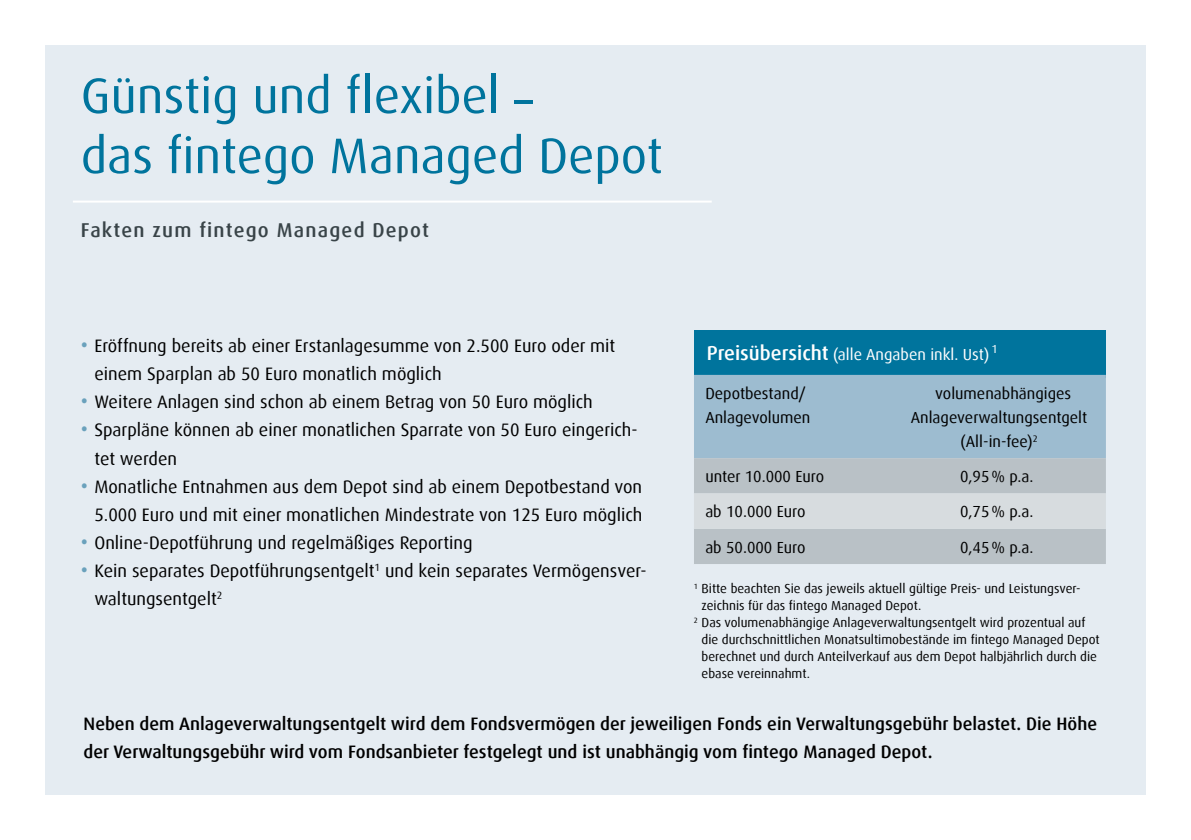
<style>
.page{position:relative;width:1191px;height:840px;background:#fff}
.page>*{position:absolute;margin:0;border:0;box-sizing:border-box;transform-origin:0 0}
.t1{font:50px/60px "Dax";color:#00749d}
.t2{font:500 20px "Dax";letter-spacing:.06em;color:#394448}
.t3{font:18px/28px "Dax";color:#000}
.t4{font:500 18px/28px "Dax";color:#000}
.t5{font:16px/24px "Dax";color:#000}
.t6{font:16px "Dax";color:#fff}
.t7{font:13px "Dax";color:#000}
.s1{font-weight:500;font-size:20px;color:#6aa1bc}
.s2{font-weight:500;font-size:20px}
</style>
<div class="page">
<div style="left:45px;top:45px;width:1100px;height:749px;background:#e5ecf2"></div>
<hr style="left:73px;top:200px;width:638px;height:2px;background:#fff">
<div style="left:694px;top:330px;width:412px;height:47px;background:#00749d"></div>
<div style="left:694px;top:374px;width:412px;height:84px;background:#9dbcd0"></div>
<div style="left:694px;top:458px;width:412px;height:105px;background:#b9c1c6"></div>
<div style="left:694px;top:493px;width:412px;height:35px;background:#d7dcdf"></div>
<h1 class="t1" style="left:81px;top:66px;width:583px">Günstig und flexibel –<br>das fintego Managed Depot</h1>
<p class="t2" style="left:81px;top:218px;width:350px">Fakten zum fintego Managed Depot</p>
<p class="t3" style="left:94px;top:332px;width:522px;text-indent:-14px"><span class="s1">•</span> Eröffnung bereits ab einer Erstanlagesumme von 2.500 Euro oder mit einem Sparplan ab 50 Euro monatlich möglich</p>
<p class="t3" style="left:81px;top:388px;width:513px"><span class="s1">•</span> Weitere Anlagen sind schon ab einem Betrag von 50 Euro möglich</p>
<p class="t3" style="left:94px;top:416px;width:545px;text-indent:-14px"><span class="s1">•</span> Sparpläne können ab einer monatlichen Sparrate von 50 Euro eingerich&shy;tet werden</p>
<p class="t3" style="left:81px;top:472px;width:563px;text-align:right"><span class="s1">•</span> Monatliche Entnahmen aus dem Depot sind ab einem Depotbestand von<br>5.000 Euro und mit einer monatlichen Mindestrate von 125 Euro möglich</p>
<p class="t3" style="left:81px;top:528px;width:393px"><span class="s1">•</span> Online-Depotführung und regelmäßiges Reporting</p>
<p class="t3" style="left:94px;top:556px;width:554px;text-indent:-14px"><span class="s1">•</span> Kein separates Depotführungsentgelt<sup>1</sup> und kein separates Vermögensver&shy;waltungsentgelt<sup>2</sup></p>
<p class="t6" style="left:706px;top:345px;width:292px"><span class="s2">Preisübersicht</span> (alle Angaben inkl. Ust) <sup>1</sup></p>
<p class="t5" style="left:705px;top:381px;width:107px">Depotbestand/<br>Anlagevolumen</p>
<p class="t5" style="left:910px;top:381px;width:178px;text-align:center">volumenabhängiges<br>Anlageverwaltungsentgelt (All-in-fee)<sup>2</sup></p>
<p class="t5" style="left:705px;top:464px;width:120px">unter 10.000 Euro</p>
<p class="t5" style="left:960px;top:464px;width:75px">0,95% p.a.</p>
<p class="t5" style="left:705px;top:499px;width:102px">ab 10.000 Euro</p>
<p class="t5" style="left:960px;top:499px;width:75px">0,75% p.a.</p>
<p class="t5" style="left:705px;top:535px;width:102px">ab 50.000 Euro</p>
<p class="t5" style="left:960px;top:535px;width:75px">0,45% p.a.</p>
<p class="t7" style="left:694px;top:581px;width:388px"><sup>1</sup> Bitte beachten Sie das jeweils aktuell gültige Preis- und Leistungsver-</p>
<p class="t7" style="left:701px;top:598px;width:221px">zeichnis für das fintego Managed Depot.</p>
<p class="t7" style="left:694px;top:615px;width:393px"><sup>2</sup> Das volumenabhängige Anlageverwaltungsentgelt wird prozentual auf</p>
<p class="t7" style="left:701px;top:632px;width:399px">die durchschnittlichen Monatsultimobestände im fintego Managed Depot</p>
<p class="t7" style="left:701px;top:649px;width:397px">berechnet und durch Anteilverkauf aus dem Depot halbjährlich durch die</p>
<p class="t7" style="left:701px;top:666px;width:110px">ebase vereinnahmt.</p>
<p class="t4" style="left:84px;top:709px;width:1015px">Neben dem Anlageverwaltungsentgelt wird dem Fondsvermögen der jeweiligen Fonds ein Verwaltungsgebühr belastet. Die Höhe der Verwaltungsgebühr wird vom Fondsanbieter festgelegt und ist unabhängig vom fintego Managed Depot.</p>
</div>
